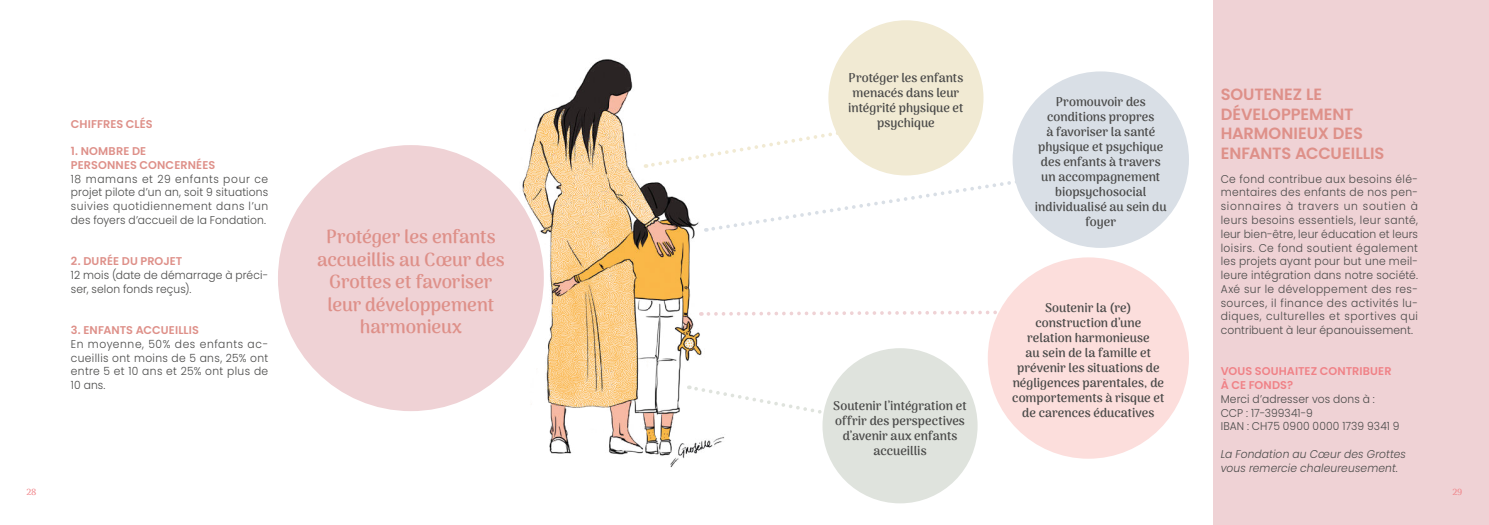
<style>
.page{position:relative;width:1489px;height:525px;background:#fff}
.page>*{position:absolute;margin:0;border:0;box-sizing:border-box;transform-origin:0 0}
.t1{font:700 18.75px/22.5px "Arima Madurai";letter-spacing:-.01em;color:#de9089;text-align:center}
.t2{font:600 16.25px/19.5px "Poppins";letter-spacing:-.005em;color:#de9089}
.t3{font:700 12.5px/15px "Arima Madurai";color:#4a4a49;text-align:center}
.t4{font:300 11.25px/13.8px "Poppins";letter-spacing:.015em;color:#4a4a49;text-align:justify;scale:.95 1}
.t5{font:600 11.25px/13.8px "Poppins";letter-spacing:.005em;color:#de9089}
.t6{font:italic 300 11.25px/13.8px "Poppins";letter-spacing:.01em;color:#4a4a49;scale:.95 1}
.t7{font:600 11.25px/13.8px "Poppins";letter-spacing:.005em;color:#f08287}
.t8{font:500 8.75px "Arima Madurai";color:#f08287}
</style>
<div class="page">
<div style="left:1213px;top:0;width:275px;height:524px;background:#efd2d5"></div>
<div style="left:278px;top:145px;width:266px;height:266px;background:#efd2d5;border-radius:50%"></div>
<img style="left:516px;top:59px;width:209px;height:409px">
<svg style="left:645px;top:126px;width:366px;height:107px"></svg>
<svg style="left:701px;top:308px;width:296px;height:9px"></svg>
<svg style="left:688px;top:384px;width:134px;height:43px"></svg>
<div style="left:828px;top:20px;width:155px;height:155px;background:#f1ead3;border-radius:50%"></div>
<div style="left:1012px;top:71px;width:176px;height:177px;background:#d9dfe6;border-radius:50%"></div>
<div style="left:987px;top:257px;width:201px;height:201px;background:#fcdedc;border-radius:50%"></div>
<div style="left:822px;top:348px;width:155px;height:155px;background:#dfe3dd;border-radius:50%"></div>
<p class="t5" style="left:71px;top:117px;width:83px">CHIFFRES CLÉS</p>
<p class="t5" style="left:71px;top:144px;width:146px">1. NOMBRE DE<br>PERSONNES CONCERNÉES</p>
<p class="t4" style="left:71px;top:172px;width:209px">18 mamans et 29 enfants pour ce projet pilote d’un an, soit 9 situations suivies quotidiennement dans l’un des foyers d’accueil de la Fondation.</p>
<p class="t5" style="left:71px;top:254px;width:113px">2. DURÉE DU PROJET</p>
<p class="t4" style="left:71px;top:268px;width:209px">12 mois (date de démarrage à préci&shy;ser, selon fonds reçus).</p>
<p class="t5" style="left:71px;top:323px;width:129px">3. ENFANTS ACCUEILLIS</p>
<p class="t4" style="left:71px;top:337px;width:209px">En moyenne, 50% des enfants ac&shy;cueillis ont moins de 5 ans, 25% ont entre 5 et 10 ans et 25% ont plus de 10 ans.</p>
<p class="t8" style="left:26px;top:488px;width:12px">28</p>
<h1 class="t1" style="left:317px;top:228px;width:189px">Protéger les enfants accueillis au Cœur des<br>Grottes et favoriser leur développement harmonieux</h1>
<p class="t3" style="left:848px;top:72px;width:117px">Protéger les enfants menacés dans leur intégrité physique et psychique</p>
<p class="t3" style="left:833px;top:400px;width:135px">Soutenir l’intégration et offrir des perspectives d’avenir aux enfants accueillis</p>
<p class="t3" style="left:1034px;top:96px;width:133px">Promouvoir des conditions propres<br>à favoriser la santé physique et psychique des enfants à travers un accompagnement biopsychosocial individualisé au sein du foyer</p>
<p class="t3" style="left:1012px;top:302px;width:154px">Soutenir la (re) construction d’une relation harmonieuse<br>au sein de la famille et prévenir les situations de négligences parentales, de comportements à risque et de carences éducatives</p>
<h2 class="t2" style="left:1220px;top:85px;width:165px">SOUTENEZ LE<br>DÉVELOPPEMENT<br>HARMONIEUX DES<br>ENFANTS ACCUEILLIS</h2>
<p class="t4" style="left:1220px;top:172px;width:209px">Ce fond contribue aux besoins élé&shy;mentaires des enfants de nos pen&shy;sionnaires à travers un soutien à leurs besoins essentiels, leur santé, leur bien-être, leur éducation et leurs loisirs. Ce fond soutient également les projets ayant pour but une meil&shy;leure intégration dans notre société.<br>Axé sur le développement des res&shy;sources, il finance des activités lu&shy;diques, culturelles et sportives qui contribuent à leur épanouissement.</p>
<p class="t7" style="left:1220px;top:364px;width:172px">VOUS SOUHAITEZ CONTRIBUER<br>À CE FONDS?</p>
<p class="t4" style="left:1220px;top:392px;width:190px;text-align:left">Merci d’adresser vos dons à :<br>CCP : 17-399341-9<br>IBAN : CH75 0900 0000 1739 9341 9</p>
<p class="t6" style="left:1220px;top:447px;width:196px">La Fondation au Cœur des Grottes vous remercie chaleureusement.</p>
<p class="t8" style="left:1452px;top:488px;width:11px">29</p>
</div>
